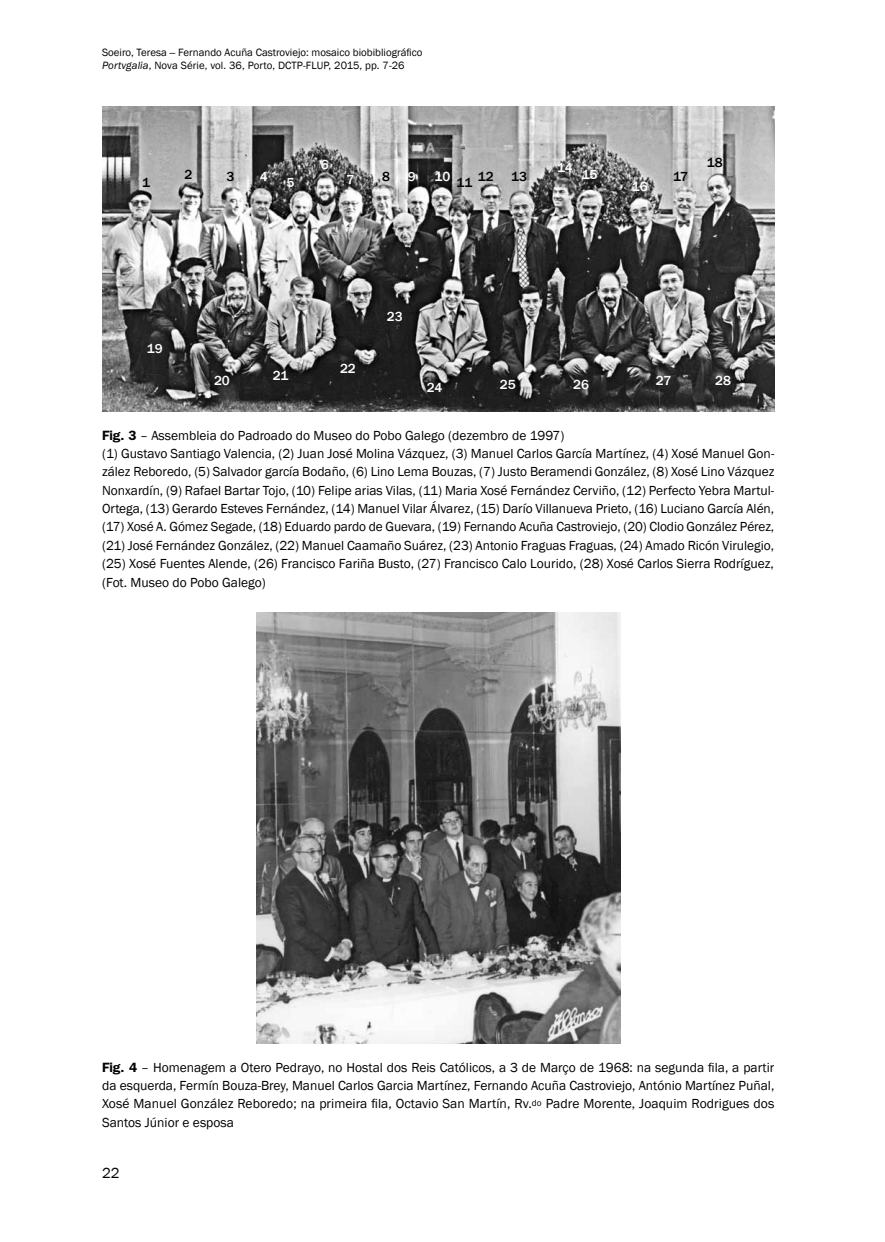
<style>
.page{position:relative;width:885px;height:1242px;background:#fff}
.page>*{position:absolute;margin:0;border:0;box-sizing:border-box;transform-origin:0 0}
.t1{font:15px "Franklin Gothic";color:#000}
.t2{font:13.5px/18.3px "Franklin Gothic";color:#000}
.t3{font:500 13.5px "Franklin Gothic";color:#fff}
.t4{font:500 13.5px "Franklin Gothic";letter-spacing:.005em;color:#000}
.t5{font:10.8px/13px "Franklin Gothic";color:#000}
.s1{font-style:italic}
.s2{font-weight:600}
</style>
<div class="page">
<img style="left:256px;top:612px;width:364px;height:431px">
<img style="left:102px;top:106px;width:672px;height:306px">
<p class="t5" style="left:102px;top:46px;width:322px">Soeiro, Teresa — Fernando Acuña Castroviejo: mosaico biobibliográfico<br><span class="s1">Portvgalia</span>, Nova Série, vol. 36, Porto, DCTP-FLUP, 2015, pp. 7-26</p>
<p class="t4" style="left:142px;top:174px;width:9px">1</p>
<p class="t4" style="left:184px;top:166px;width:9px">2</p>
<p class="t4" style="left:226px;top:168px;width:9px">3</p>
<p class="t3" style="left:260px;top:168px;width:9px">4</p>
<p class="t3" style="left:286px;top:174px;width:9px">5</p>
<p class="t3" style="left:321px;top:156px;width:9px">6</p>
<p class="t3" style="left:346px;top:171px;width:9px">7</p>
<p class="t4" style="left:382px;top:168px;width:9px">8</p>
<p class="t3" style="left:408px;top:168px;width:9px">9</p>
<p class="t3" style="left:434px;top:168px;width:17px">10</p>
<p class="t4" style="left:477px;top:168px;width:17px">12</p>
<p class="t4" style="left:511px;top:168px;width:17px">13</p>
<p class="t4" style="left:456px;top:174px;width:17px">11</p>
<p class="t3" style="left:557px;top:159px;width:17px">14</p>
<p class="t3" style="left:581px;top:166px;width:17px">15</p>
<p class="t3" style="left:632px;top:178px;width:17px">16</p>
<p class="t4" style="left:673px;top:168px;width:17px">17</p>
<p class="t4" style="left:706px;top:154px;width:17px">18</p>
<p class="t3" style="left:147px;top:340px;width:17px">19</p>
<p class="t3" style="left:387px;top:309px;width:17px">23</p>
<p class="t3" style="left:214px;top:372px;width:17px">20</p>
<p class="t3" style="left:273px;top:367px;width:17px">21</p>
<p class="t3" style="left:340px;top:360px;width:17px">22</p>
<p class="t3" style="left:427px;top:379px;width:17px">24</p>
<p class="t3" style="left:500px;top:376px;width:17px">25</p>
<p class="t3" style="left:573px;top:376px;width:17px">26</p>
<p class="t3" style="left:655px;top:372px;width:17px">27</p>
<p class="t3" style="left:715px;top:372px;width:17px">28</p>
<p class="t2" style="left:102px;top:426px;width:673px"><span class="s2">Fig. 3</span> – Assembleia do Padroado do Museo do Pobo Galego (dezembro de 1997)<br>(1) Gustavo Santiago Valencia, (2) Juan José Molina Vázquez, (3) Manuel Carlos García Martínez, (4) Xosé Manuel Gon&shy;zález Reboredo, (5) Salvador garcía Bodaño, (6) Lino Lema Bouzas, (7) Justo Beramendi González, (8) Xosé Lino Vázquez Nonxardín, (9) Rafael Bartar Tojo, (10) Felipe arias Vilas, (11) Maria Xosé Fernández Cerviño, (12) Perfecto Yebra Martul-Ortega, (13) Gerardo Esteves Fernández, (14) Manuel Vilar Álvarez, (15) Darío Villanueva Prieto, (16) Luciano García Alén, (17) Xosé A. Gómez Segade, (18) Eduardo pardo de Guevara, (19) Fernando Acuña Castroviejo, (20) Clodio González Pérez, (21) José Fernández González, (22) Manuel Caamaño Suárez, (23) Antonio Fraguas Fraguas, (24) Amado Ricón Virulegio, (25) Xosé Fuentes Alende, (26) Francisco Fariña Busto, (27) Francisco Calo Lourido, (28) Xosé Carlos Sierra Rodríguez, (Fot. Museo do Pobo Galego)</p>
<p class="t2" style="left:102px;top:1058px;width:673px;text-align:justify"><span class="s2">Fig. 4</span> – Homenagem a Otero Pedrayo, no Hostal dos Reis Católicos, a 3 de Março de 1968: na segunda fila, a partir da esquerda, Fermín Bouza-Brey, Manuel Carlos Garcia Martínez, Fernando Acuña Castroviejo, António Martínez Puñal, Xosé Manuel González Reboredo; na primeira fila, Octavio San Martín, Rv.<sup>do</sup> Padre Morente, Joaquim Rodrigues dos Santos Júnior e esposa</p>
<p class="t1" style="left:102px;top:1163px;width:19px">22</p>
</div>
